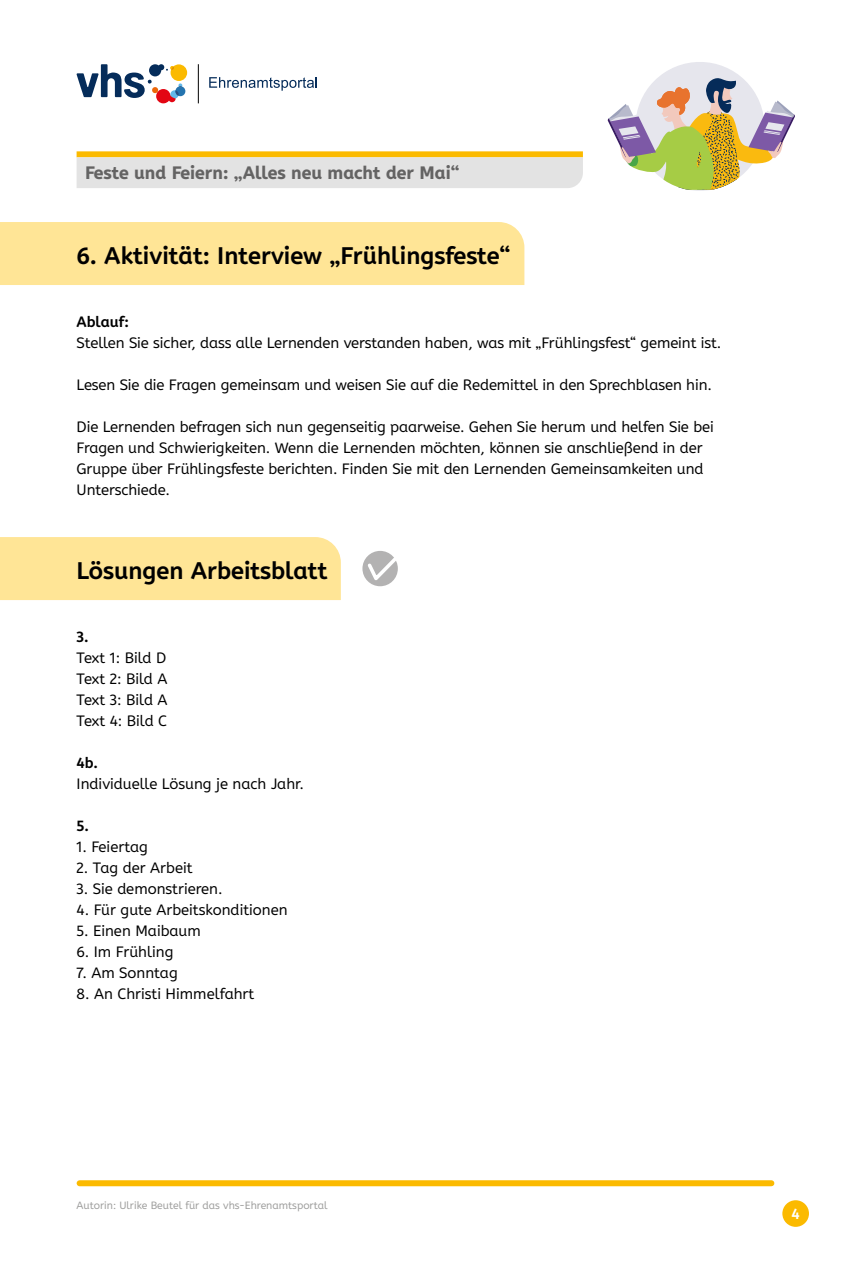
<style>
.page{position:relative;width:851px;height:1263px;background:#fff}
.page>*{position:absolute;margin:0;border:0;box-sizing:border-box;transform-origin:0 0}
.t1{font:700 24px "A Be Zeh EDU";color:#000}
.t2{font:800 18px "A Be Zeh EDU";color:#646363}
.t3{font:15px/21px "A Be Zeh EDU";letter-spacing:-.005em;color:#000}
.t4{font:700 15px "A Be Zeh EDU";color:#000}
.t5{font:700 15px "A Be Zeh EDU";color:#fff}
.t6{font:10.5px "A Be Zeh EDU";color:#9d9d9c}
</style>
<div class="page">
<div style="left:77px;top:151px;width:506px;height:6px;background:#fbba00"></div>
<div style="left:77px;top:157px;width:506px;height:31px;background:#e3e3e3"></div>
<svg style="left:607px;top:62px;width:188px;height:129px"></svg>
<hr style="left:198px;top:64px;width:1px;height:39px;background:#000">
<svg style="left:77px;top:64px;width:110px;height:39px"></svg>
<svg style="left:209px;top:77px;width:108px;height:14px"></svg>
<div style="left:782px;top:1200px;width:26px;height:27px;background:#fbba00;border-radius:50%"></div>
<div style="left:80px;top:1180px;width:691px;height:6px;background:#fbba00"></div>
<div style="left:0;top:222px;width:524px;height:63px;background:#ffe596"></div>
<div style="left:0;top:537px;width:341px;height:63px;background:#ffe596"></div>
<div style="left:362px;top:551px;width:36px;height:35px;background:#b3b2b2;border-radius:50%"></div>
<svg style="left:365px;top:554px;width:33px;height:30px"></svg>
<p class="t2" style="left:85px;top:160px;width:376px">Feste und Feiern: „Alles neu macht der Mai“</p>
<h1 class="t1" style="left:77px;top:240px;width:435px">6. Aktivität: Interview „Frühlingsfeste“</h1>
<p class="t4" style="left:77px;top:312px;width:54px">Ablauf:</p>
<p class="t3" style="left:77px;top:332px;width:646px">Stellen Sie sicher, dass alle Lernenden verstanden haben, was mit „Frühlingsfest“ gemeint ist.</p>
<p class="t3" style="left:77px;top:374px;width:636px">Lesen Sie die Fragen gemeinsam und weisen Sie auf die Redemittel in den Sprechblasen hin.</p>
<p class="t3" style="left:77px;top:416px;width:638px">Die Lernenden befragen sich nun gegenseitig paarweise. Gehen Sie herum und helfen Sie bei Fragen und Schwierigkeiten. Wenn die Lernenden möchten, können sie anschließend in der Gruppe über Frühlingsfeste berichten. Finden Sie mit den Lernenden Gemeinsamkeiten und Unterschiede.</p>
<h1 class="t1" style="left:77px;top:555px;width:252px">Lösungen Arbeitsblatt</h1>
<p class="t4" style="left:77px;top:627px;width:13px">3.</p>
<p class="t3" style="left:77px;top:647px;width:93px;text-align:justify">Text 1: Bild D Text 2: Bild A Text 3: Bild A Text 4: Bild C</p>
<p class="t4" style="left:77px;top:753px;width:23px">4b.</p>
<p class="t3" style="left:77px;top:773px;width:229px">Individuelle Lösung je nach Jahr.</p>
<p class="t4" style="left:77px;top:816px;width:14px">5.</p>
<p class="t3" style="left:77px;top:836px;width:73px">1. Feiertag</p>
<p class="t3" style="left:77px;top:857px;width:117px">2. Tag der Arbeit</p>
<p class="t3" style="left:77px;top:878px;width:147px">3. Sie demonstrieren.</p>
<p class="t3" style="left:77px;top:899px;width:212px">4. Für gute Arbeitskonditionen</p>
<p class="t3" style="left:77px;top:920px;width:126px">5. Einen Maibaum</p>
<p class="t3" style="left:77px;top:941px;width:98px">6. Im Frühling</p>
<p class="t3" style="left:77px;top:962px;width:103px">7. Am Sonntag</p>
<p class="t3" style="left:77px;top:983px;width:179px">8. An Christi Himmelfahrt</p>
<p class="t6" style="left:77px;top:1199px;width:252px">Autorin: Ulrike Beutel für das vhs-Ehrenamtsportal</p>
<p class="t5" style="left:791px;top:1204px;width:10px">4</p>
</div>
